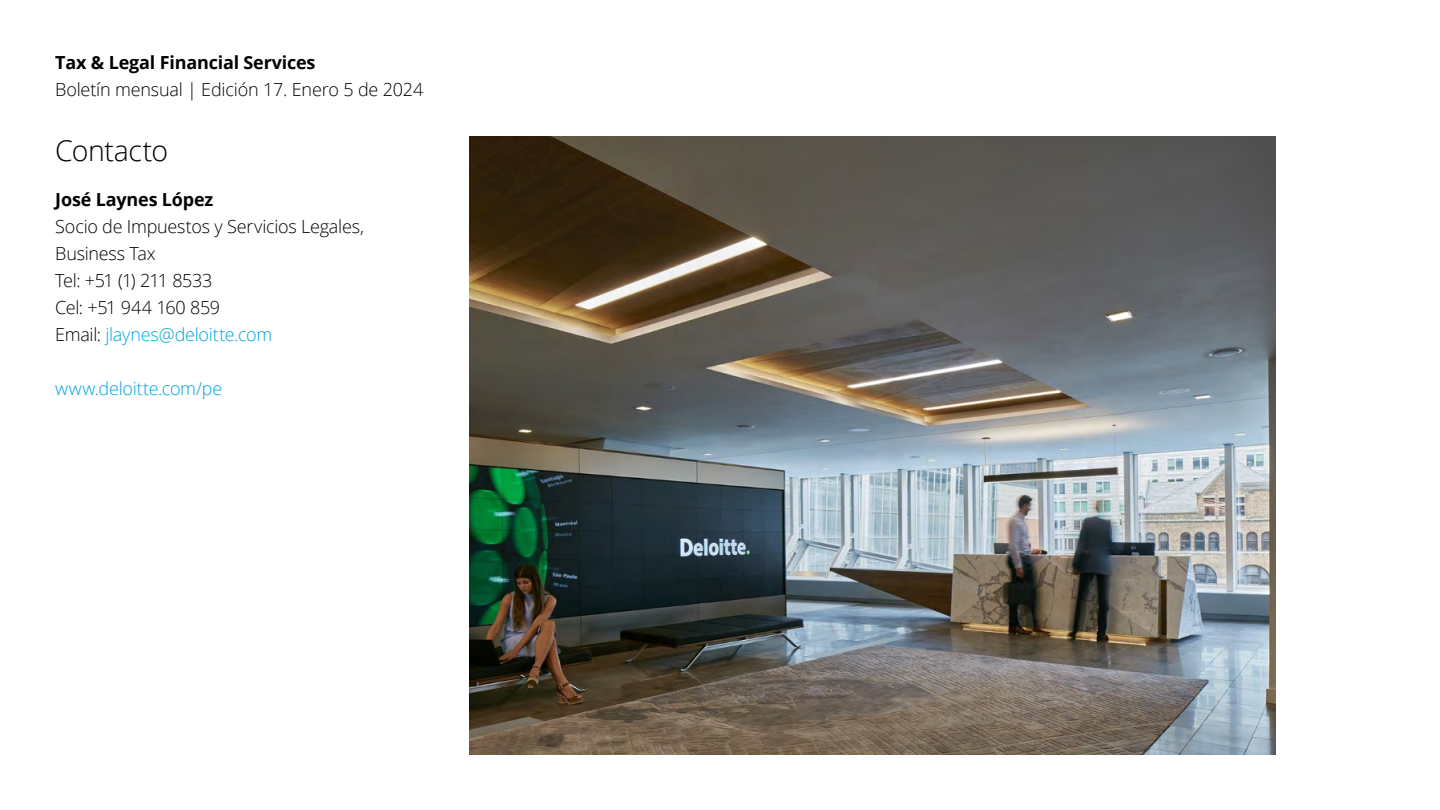
<style>
.page{position:relative;width:1440px;height:810px;background:#fff}
.page>*{position:absolute;margin:0;border:0;box-sizing:border-box;transform-origin:0 0}
.t1{font:300 28.5px "Open Sans";letter-spacing:-.015em;color:#000}
.t2{font:300 18px/27px "Open Sans";letter-spacing:-.015em;color:#000}
.t3{font:700 18px "Open Sans";letter-spacing:-.01em;color:#000}
.t4{font:300 18px "Open Sans";letter-spacing:-.015em;color:#00a2e0}
.s1{color:#00a2e0}
</style>
<div class="page">
<img style="left:470px;top:136px;width:805px;height:619px">
<p class="t3" style="left:55px;top:50px;width:262px">Tax &amp; Legal Financial Services</p>
<p class="t2" style="left:55px;top:76px;width:370px">Boletín mensual | Edición 17. Enero 5 de 2024</p>
<h1 class="t1" style="left:55px;top:131px;width:114px">Contacto</h1>
<p class="t3" style="left:55px;top:187px;width:160px">José Laynes López</p>
<p class="t2" style="left:55px;top:212px;width:310px">Socio de Impuestos y Servicios Legales,<br>Business Tax<br>Tel: +51 (1) 211 8533<br>Cel: +51 944 160 859<br>Email: <span class="s1">jlaynes@deloitte.com</span></p>
<p class="t4" style="left:55px;top:376px;width:168px">www.deloitte.com/pe</p>
</div>
